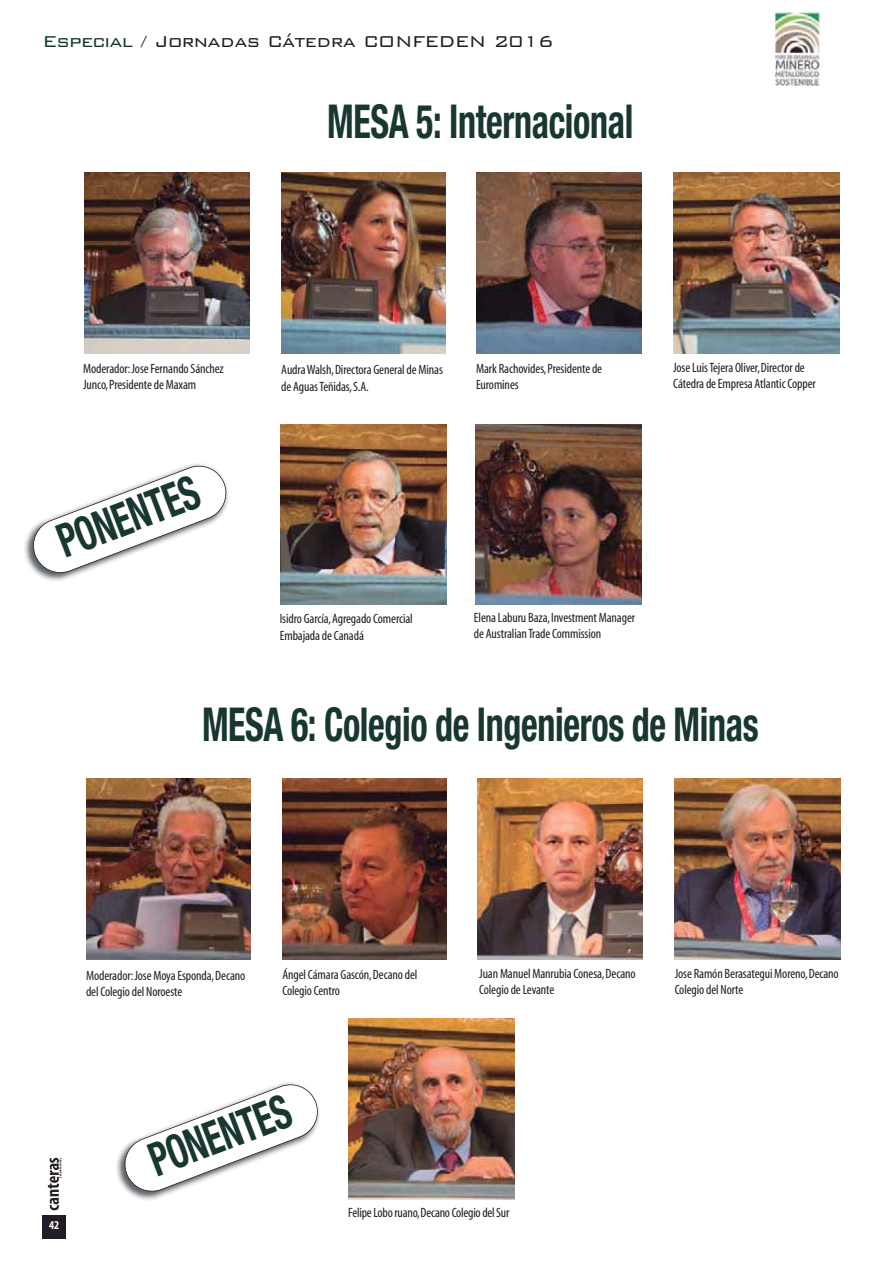
<style>
.page{position:relative;width:893px;height:1263px;background:#fff}
.page>*{position:absolute;margin:0;border:0;box-sizing:border-box;transform-origin:0 0}
.t1{font:700 condensed 46.8px "Helvetica Neue";letter-spacing:-.01em;color:#183730;scale:.77 1}
.t2{font:300 21px "Bank Gothic";letter-spacing:-.035em;color:#211c25}
.t3{font:condensed 13.5px/16.5px "Myriad";letter-spacing:-.01em;color:#211c25}
.t4{font:700 condensed 12px "Myriad";color:#fff}
.t5{font:700 condensed 3.45px "Myriad";letter-spacing:.045em;color:#261f26}
.s1{color:#183730}
</style>
<div class="page">
<div style="left:43px;top:1216px;width:23px;height:23px;background:#211c25"></div>
<svg style="left:48px;top:1158px;width:11px;height:52px"></svg>
<img style="left:775px;top:13px;width:44px;height:72px">
<img style="left:85px;top:173px;width:164px;height:180px">
<img style="left:281px;top:173px;width:164px;height:180px">
<img style="left:476px;top:173px;width:165px;height:180px">
<img style="left:674px;top:173px;width:165px;height:180px">
<img style="left:280px;top:424px;width:166px;height:181px">
<img style="left:475px;top:424px;width:166px;height:181px">
<img style="left:86px;top:779px;width:164px;height:180px">
<img style="left:282px;top:779px;width:165px;height:180px">
<img style="left:477px;top:779px;width:166px;height:180px">
<img style="left:675px;top:779px;width:165px;height:180px">
<img style="left:348px;top:1018px;width:166px;height:181px">
<img style="left:24px;top:531px;width:47px;height:50px">
<svg style="left:30px;top:463px;width:199px;height:114px"></svg>
<img style="left:116px;top:1152px;width:50px;height:48px">
<svg style="left:121px;top:1082px;width:199px;height:113px"></svg>
<h2 class="t2" style="left:43px;top:28px;width:513px"><span class="s1">Especial /</span> Jornadas Cátedra CONFEDEN 2016</h2>
<h1 class="t1" style="left:327px;top:105px;width:399px">MESA 5: Internacional</h1>
<p class="t3" style="left:83px;top:361px;width:142px">Moderador: Jose Fernando Sánchez<br>Junco, Presidente de Maxam</p>
<p class="t3" style="left:281px;top:362px;width:163px">Audra Walsh, Directora General de Minas de Aguas Teñidas, S.A.</p>
<p class="t3" style="left:476px;top:361px;width:128px">Mark Rachovides, Presidente de<br>Euromines</p>
<p class="t3" style="left:673px;top:360px;width:144px">Jose Luis Tejera Oliver, Director de<br>Cátedra de Empresa Atlantic Copper</p>
<h1 class="t1" style="left:53px;top:527px;width:194px;rotate:-21deg">PONENTES</h1>
<p class="t3" style="left:280px;top:611px;width:134px">Isidro García, Agregado Comercial<br>Embajada de Canadá</p>
<p class="t3" style="left:474px;top:610px;width:163px">Elena Laburu Baza, Investment Manager de Australian Trade Commission</p>
<h1 class="t1" style="left:202px;top:708px;width:724px">MESA 6: Colegio de Ingenieros de Minas</h1>
<p class="t3" style="left:86px;top:968px;width:161px">Moderador: Jose Moya Esponda, Decano del Colegio del Noroeste</p>
<p class="t3" style="left:282px;top:967px;width:136px">Ángel Cámara Gascón, Decano del<br>Colegio Centro</p>
<p class="t3" style="left:479px;top:966px;width:158px">Juan Manuel Manrubia Conesa, Decano<br>Colegio de Levante</p>
<p class="t3" style="left:675px;top:966px;width:166px">Jose Ramón Berasategui Moreno, Decano<br>Colegio del Norte</p>
<p class="t5" style="left:59px;top:1178px;width:22px;rotate:-90deg">y explotaciones</p>
<p class="t4" style="left:49px;top:1221px;width:12px">42</p>
<h1 class="t1" style="left:145px;top:1146px;width:194px;rotate:-21deg">PONENTES</h1>
<p class="t3" style="left:348px;top:1205px;width:163px">Felipe Lobo ruano,Decano Colegio del Sur</p>
</div>
